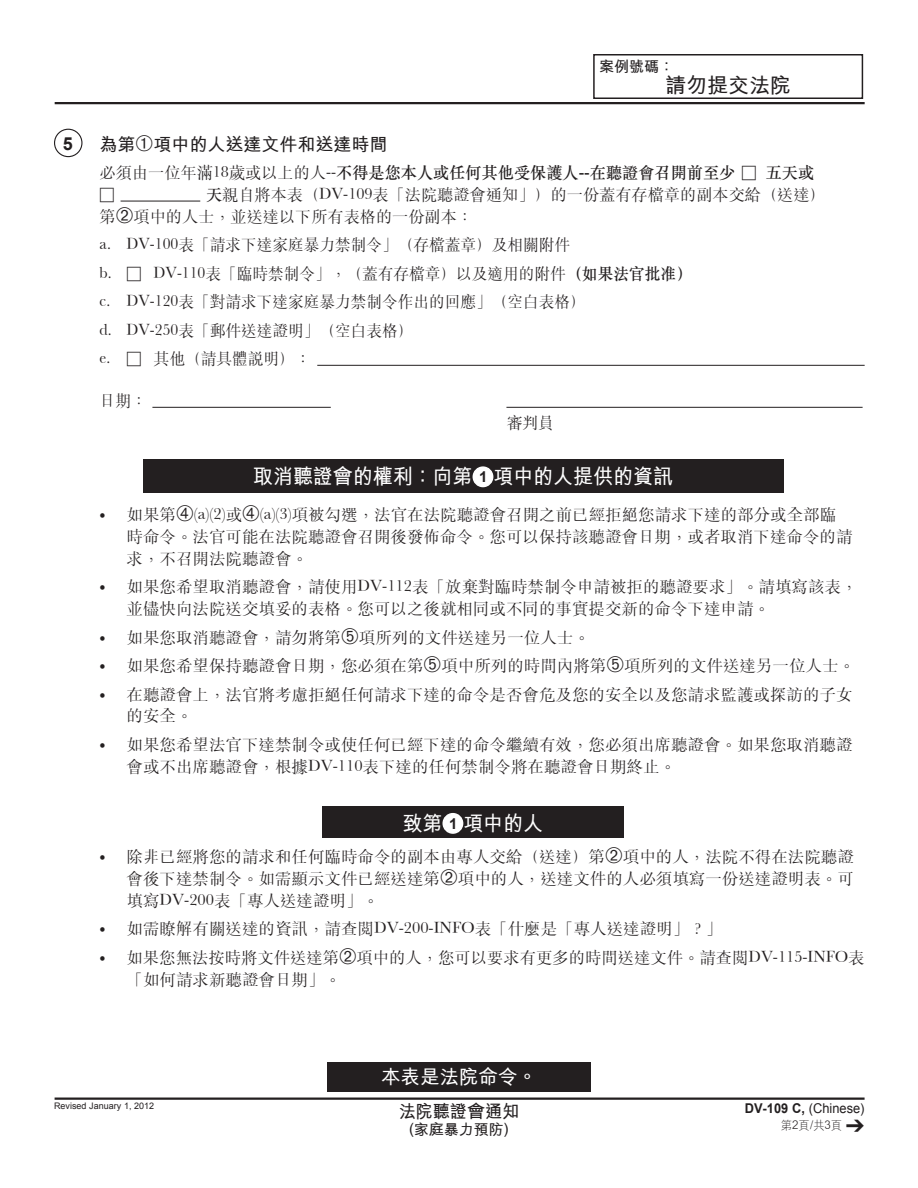
<style>
.page{position:relative;width:918px;height:1188px;background:#fff}
.page>*{position:absolute;margin:0;border:0;box-sizing:border-box;transform-origin:0 0}
.t1{font:700 21px "M Hei";color:#fff;scale:.95 1}
.Headlines{font:700 21px "M Hei";color:#231f20}
.t2{font:700 19.5px "M Hei";color:#fff}
.t3{font:700 18px "M Hei";color:#231f20}
.t4{font:700 18px "M Hei";color:#231f20;scale:.95 1}
.t5{font:18px "Commercial Pi BT";color:#231f20;scale:.95 1}
.t6{font:700 18px "Arial";color:#231f20}
.Lettered_indent{font:300 16.5px/21.8px "M Sung";color:#231f20}
.Lettered_indent-2{font:300 16.5px "M Sung";color:#231f20;scale:.95 1}
.t7{font:500 16.5px "M Sung";color:#231f20}
.Text{font:300 16.5px "M Sung";color:#231f20;scale:.95 1}
.Case_Number{font:700 15px "M Hei";color:#231f20}
.t8{font:700 15px "Arial";color:#231f20}
.t9{font:13.5px "Arial";color:#231f20;scale:.95 1}
.t10{font:300 12px "M Hei";color:#231f20;scale:.95 1}
.t11{font:9px "Arial";color:#231f20}
.s1{font-weight:300}
.s2{font-family:"Commercial Pi BT";font-weight:400;font-size:18px}
.s3{font-weight:500}
.s4{font-family:"Adobe Garamond";font-weight:400}
.s5{font-weight:700}
</style>
<div class="page">
<hr style="left:55px;top:1098px;width:810px;height:2px;background:#231f20">
<div style="left:327px;top:1062px;width:264px;height:30px;background:#231f20"></div>
<hr style="left:55px;top:102px;width:810px;height:2px;background:#231f20">
<div style="left:593px;top:54px;width:270px;height:45px;border:2px solid #231f20"></div>
<hr style="left:121px;top:201px;width:79px;height:1px;background:#231f20">
<hr style="left:317px;top:365px;width:548px;height:1px;background:#231f20">
<hr style="left:152px;top:407px;width:179px;height:1px;background:#231f20">
<hr style="left:506px;top:407px;width:357px;height:1px;background:#231f20">
<div style="left:54px;top:129px;width:28px;height:28px;border:1px solid #231f20;border-radius:50%"></div>
<div style="left:322px;top:806px;width:302px;height:32px;background:#231f20"></div>
<div style="left:443px;top:814px;width:20px;height:19px;background:#fff;border-radius:50%"></div>
<div style="left:442px;top:813px;width:21px;height:21px;border:2px solid #fff;border-radius:50%"></div>
<div style="left:143px;top:460px;width:640px;height:33px;background:#231f20"></div>
<div style="left:473px;top:467px;width:20px;height:20px;background:#fff;border-radius:50%"></div>
<div style="left:473px;top:466px;width:20px;height:21px;border:2px solid #fff;border-radius:50%"></div>
<p class="t6" style="left:63px;top:131px;width:12px">5</p>
<p class="Case_Number" style="left:599px;top:59px;width:76px">案例號碼：</p>
<p class="Headlines" style="left:665px;top:75px;width:128px">請勿提交法院</p>
<p class="t3" style="left:100px;top:135px;width:289px">為第➀項中的人送達文件和送達時間</p>
<p class="t7" style="left:100px;top:165px;width:716px"><span class="s1">必須由一位年滿18歲或以上的人--</span>不得是您本人或任何其他受保護人--在聽證會召開前至少 <span class="s2">9</span> 五天或</p>
<p class="t5" style="left:100px;top:188px;width:17px">9</p>
<p class="Lettered_indent" style="left:100px;top:184px;width:728px;text-indent:106px"><span class="s3">天</span>親自將本表（DV-109表「法院聽證會通知」）的一份蓋有存檔章的副本交給（送達）第➁項中的人士，並送達以下所有表格的一份副本：</p>
<p class="Lettered_indent-2" style="left:100px;top:237px;width:497px">a. DV-100表「請求下達家庭暴力禁制令」（存檔蓋章）及相關附件</p>
<p class="Lettered_indent-2" style="left:100px;top:265px;width:625px">b. <span class="s2">9</span> DV-110表「臨時禁制令」，（蓋有存檔章）以及適用的附件<span class="s3">（如果法官批准）</span></p>
<p class="Lettered_indent-2" style="left:100px;top:294px;width:513px">c. DV-120表「對請求下達家庭暴力禁制令作出的回應」（空白表格）</p>
<p class="Lettered_indent-2" style="left:100px;top:322px;width:332px">d. DV-250表「郵件送達證明」（空白表格）</p>
<p class="Lettered_indent-2" style="left:100px;top:351px;width:224px">e. <span class="s2">9</span> 其他（請具體說明）：</p>
<p class="Text" style="left:100px;top:393px;width:51px">日期：</p>
<p class="Text" style="left:507px;top:415px;width:51px">審判員</p>
<p class="t1" style="left:253px;top:466px;width:232px">取消聽證會的權利：向第</p>
<p class="t8" style="left:479px;top:467px;width:10px">1</p>
<p class="t1" style="left:493px;top:466px;width:191px">項中的人提供的資訊</p>
<p class="Lettered_indent" style="left:127px;top:504px;width:728px;text-indent:-27px"><span class="s4">•</span> 如果第➃(a)(2)或➃(a)(3)項被勾選，法官在法院聽證會召開之前已經拒絕您請求下達的部分或全部臨時命令。法官可能在法院聽證會召開後發佈命令。您可以保持該聽證會日期，或者取消下達命令的請求，不召開法院聽證會。</p>
<p class="Lettered_indent" style="left:127px;top:576px;width:732px;text-indent:-27px"><span class="s4">•</span> 如果您希望取消聽證會，請使用DV-112表「放棄對臨時禁制令申請被拒的聽證要求」。請填寫該表，並儘快向法院送交填妥的表格。您可以之後就相同或不同的事實提交新的命令下達申請。</p>
<p class="Lettered_indent" style="left:100px;top:626px;width:492px"><span class="s4">•</span> 如果您取消聽證會，請勿將第➄項所列的文件送達另一位人士。</p>
<p class="Lettered_indent" style="left:100px;top:655px;width:757px"><span class="s4">•</span> 如果您希望保持聽證會日期，您必須在第➄項中所列的時間內將第➄項所列的文件送達另一位人士。</p>
<p class="Lettered_indent" style="left:127px;top:683px;width:728px;text-indent:-27px"><span class="s4">•</span> 在聽證會上，法官將考慮拒絕任何請求下達的命令是否會危及您的安全以及您請求監護或探訪的子女的安全。</p>
<p class="Lettered_indent" style="left:127px;top:734px;width:728px;text-indent:-27px"><span class="s4">•</span> 如果您希望法官下達禁制令或使任何已經下達的命令繼續有效，您必須出席聽證會。如果您取消聽證會或不出席聽證會，根據DV-110表下達的任何禁制令將在聽證會日期終止。</p>
<p class="t1" style="left:403px;top:812px;width:44px">致第</p>
<p class="t8" style="left:449px;top:814px;width:10px">1</p>
<p class="t1" style="left:463px;top:812px;width:86px">項中的人</p>
<p class="Lettered_indent" style="left:127px;top:846px;width:729px;text-align:justify;text-indent:-27px"><span class="s4">•</span> 除非已經將您的請求和任何臨時命令的副本由專人交給（送達）第➁項中的人，法院不得在法院聽證會後下達禁制令。如需顯示文件已經送達第➁項中的人，送達文件的人必須填寫一份送達證明表。可填寫DV-200表「專人送達證明」。</p>
<p class="Lettered_indent" style="left:100px;top:918px;width:624px"><span class="s4">•</span> 如需瞭解有關送達的資訊，請查閱DV-200-INFO表「什麼是「專人送達證明」？」</p>
<p class="Lettered_indent" style="left:127px;top:947px;width:739px;text-indent:-27px"><span class="s4">•</span> 如果您無法按時將文件送達第➁項中的人，您可以要求有更多的時間送達文件。請查閱DV-115-INFO表「如何請求新聽證會日期」。</p>
<p class="t2" style="left:381px;top:1067px;width:157px">本表是法院命令。</p>
<p class="t4" style="left:399px;top:1103px;width:128px">法院聽證會通知</p>
<p class="Case_Number" style="left:409px;top:1122px;width:101px">﹙家庭暴力預防﹚</p>
<p class="t11" style="left:54px;top:1100px;width:102px">Revised January 1, 2012</p>
<p class="t9" style="left:745px;top:1100px;width:128px"><span class="s5">DV-109 C,</span> (Chinese)</p>
<p class="t10" style="left:781px;top:1119px;width:90px">第2頁/共3頁 ➔</p>
</div>
